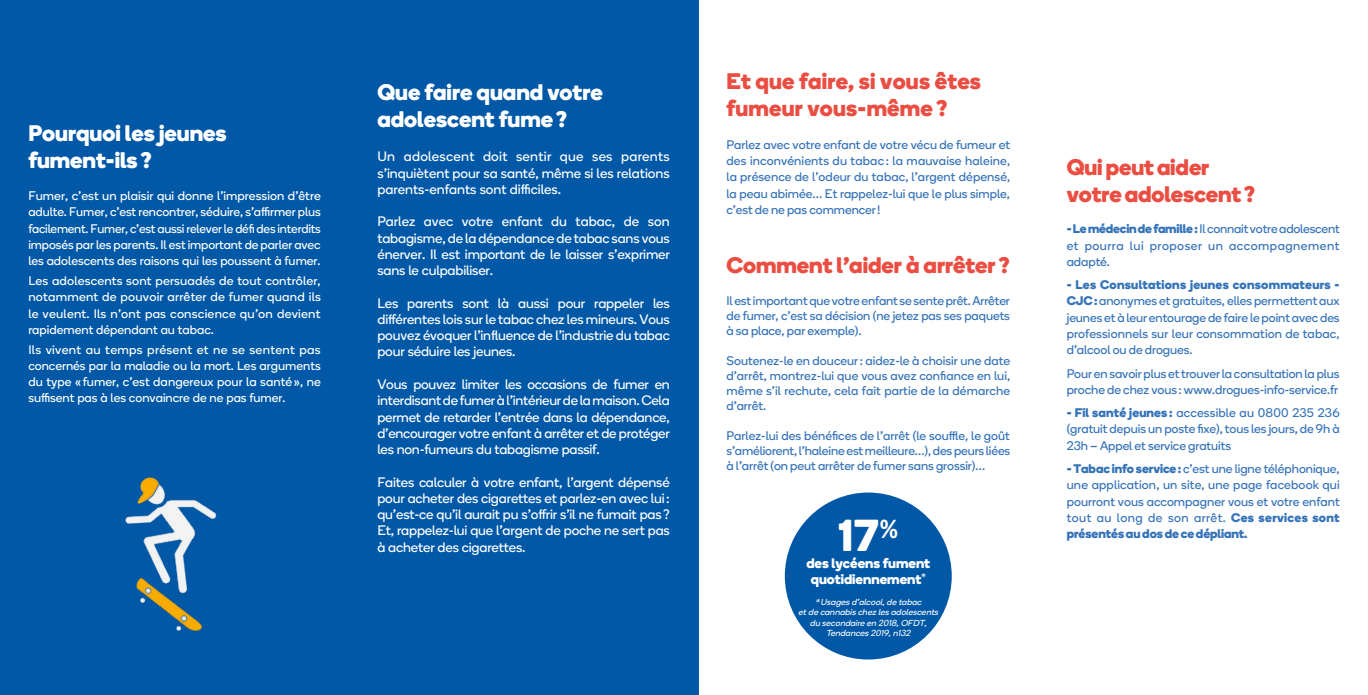
<style>
.page{position:relative;width:1368px;height:695px;background:#fff}
.page>*{position:absolute;margin:0;border:0;box-sizing:border-box;transform-origin:0 0}
.t1{font:700 44.75px "Boing";color:#fff}
.t2{font:700 22.5px/27px "Boing";color:#ea4e43}
.t3{font:700 22.5px/27px "Boing";color:#fff}
.t4{font:13.75px/16.2px "Boing";letter-spacing:-.01em;color:#fff;text-align:justify}
.t5{font:700 13.75px/16.2px "Boing";color:#fff;text-align:center}
.t6{font:12.5px/16.2px "Boing";letter-spacing:-.005em;color:#3573b9;text-align:justify}
.t7{font:12.5px/16.2px "Boing";color:#fff;text-align:justify}
.t8{font:italic 8.75px/10.5px "Boing";color:#fff;text-align:center}
.s1{font-weight:700}
</style>
<div class="page">
<div style="left:0;top:0;width:698px;height:694px;background:#0058a7"></div>
<div style="left:785px;top:492px;width:167px;height:167px;background:#0058a7;border-radius:50%"></div>
<img style="left:125px;top:477px;width:92px;height:155px">
<p class="t3" style="left:28px;top:118px;width:200px">Pourquoi les jeunes</p>
<p class="t3" style="left:28px;top:145px;width:125px">fument-ils?</p>
<p class="t7" style="left:28px;top:187px;width:294px">Fumer, c’est un plaisir qui donne l’impression d’être adulte. Fumer, c’est rencontrer, séduire, s’affirmer plus facilement. Fumer, c’est aussi relever le défi des interdits imposés par les parents. Il est important de parler avec les adolescents des raisons qui les poussent à fumer.</p>
<p class="t7" style="left:28px;top:272px;width:294px">Les adolescents sont persuadés de tout contrôler, notamment de pouvoir arrêter de fumer quand ils le veulent. Ils n’ont pas conscience qu’on devient rapidement dépendant au tabac.</p>
<p class="t7" style="left:28px;top:341px;width:294px">Ils vivent au temps présent et ne se sentent pas concernés par la maladie ou la mort. Les arguments du type « fumer, c’est dangereux pour la santé », ne suffisent pas à les convaincre de ne pas fumer.</p>
<p class="t3" style="left:377px;top:78px;width:227px">Que faire quand votre adolescent fume?</p>
<p class="t4" style="left:377px;top:148px;width:294px">Un adolescent doit sentir que ses parents s’inquiètent pour sa santé, même si les relations parents-enfants sont difficiles.</p>
<p class="t4" style="left:377px;top:213px;width:294px">Parlez avec votre enfant du tabac, de son tabagisme, de la dépendance de tabac sans vous énerver. Il est important de le laisser s’exprimer sans le culpabiliser.</p>
<p class="t4" style="left:377px;top:294px;width:294px">Les parents sont là aussi pour rappeler les différentes lois sur le tabac chez les mineurs. Vous pouvez évoquer l’influence de l’industrie du tabac pour séduire les jeunes.</p>
<p class="t4" style="left:377px;top:375px;width:294px">Vous pouvez limiter les occasions de fumer en interdisant de fumer à l’intérieur de la maison. Cela permet de retarder l’entrée dans la dépendance, d’encourager votre enfant à arrêter et de protéger les non-fumeurs du tabagisme passif.</p>
<p class="t4" style="left:377px;top:473px;width:294px">Faites calculer à votre enfant, l’argent dépensé pour acheter des cigarettes et parlez-en avec lui: qu’est-ce qu’il aurait pu s’offrir s’il ne fumait pas?<br>Et, rappelez-lui que l’argent de poche ne sert pas à acheter des cigarettes.</p>
<p class="t2" style="left:726px;top:67px;width:256px">Et que faire, si vous êtes fumeur vous-même ?</p>
<p class="t6" style="left:726px;top:136px;width:285px">Parlez avec votre enfant de votre vécu de fumeur et des inconvénients du tabac : la mauvaise haleine, la présence de l’odeur du tabac, l’argent dépensé, la peau abimée… Et rappelez-lui que le plus simple, c’est de ne pas commencer!</p>
<p class="t2" style="left:726px;top:251px;width:285px">Comment l’aider à arrêter?</p>
<p class="t6" style="left:726px;top:292px;width:285px;line-height:15px">Il est important que votre enfant se sente prêt. Arrêter de fumer, c’est sa décision (ne jetez pas ses paquets à sa place, par exemple).</p>
<p class="t6" style="left:726px;top:352px;width:285px;line-height:15px">Soutenez-le en douceur: aidez-le à choisir une date d’arrêt, montrez-lui que vous avez confiance en lui, même s’il rechute, cela fait partie de la démarche d’arrêt.</p>
<p class="t6" style="left:726px;top:427px;width:285px;line-height:15px">Parlez-lui des bénéfices de l’arrêt (le souffle, le goût s’améliorent, l’haleine est meilleure…), des peurs liées à l’arrêt (on peut arrêter de fumer sans grossir)…</p>
<p class="t1" style="left:838px;top:503px;width:61px">17<sup>%</sup></p>
<p class="t5" style="left:806px;top:554px;width:125px">des lycéens fument quotidiennement<sup>*</sup></p>
<p class="t8" style="left:798px;top:596px;width:144px">*Usagesd’alcool,de tabac<br>etde cannabischezlesadolescents du secondaire en 2018,OFDT,<br>Tendances2019,n°132</p>
<p class="t2" style="left:1067px;top:152px;width:190px">Qui peut aider votre adolescent?</p>
<p class="t6" style="left:1067px;top:220px;width:274px"><span class="s1">- Le médecin de famille:</span> Il connait votre adolescent et pourra lui proposer un accompagnement adapté.</p>
<p class="t6" style="left:1067px;top:276px;width:274px"><span class="s1">- Les Consultations jeunes consommateurs - CJC:</span> anonymes et gratuites, elles permettent aux jeunes et à leur entourage de faire le point avec des professionnels sur leur consommation de tabac, d’alcool ou de drogues.</p>
<p class="t6" style="left:1067px;top:364px;width:274px">Pour en savoir plus et trouver la consultation la plus proche de chez vous : www.drogues-info-service.fr</p>
<p class="t6" style="left:1067px;top:404px;width:274px"><span class="s1">- Fil santé jeunes :</span> accessible au 0800 235 236 (gratuit depuis un poste fixe), tous les jours, de 9h à 23h – Appel et service gratuits</p>
<p class="t6" style="left:1067px;top:460px;width:275px"><span class="s1">- Tabac info service:</span> c’est une ligne téléphonique, une application, un site, une page facebook qui pourront vous accompagner vous et votre enfant tout au long de son arrêt. <span class="s1">Ces services sont présentés au dos de ce dépliant.</span></p>
</div>
